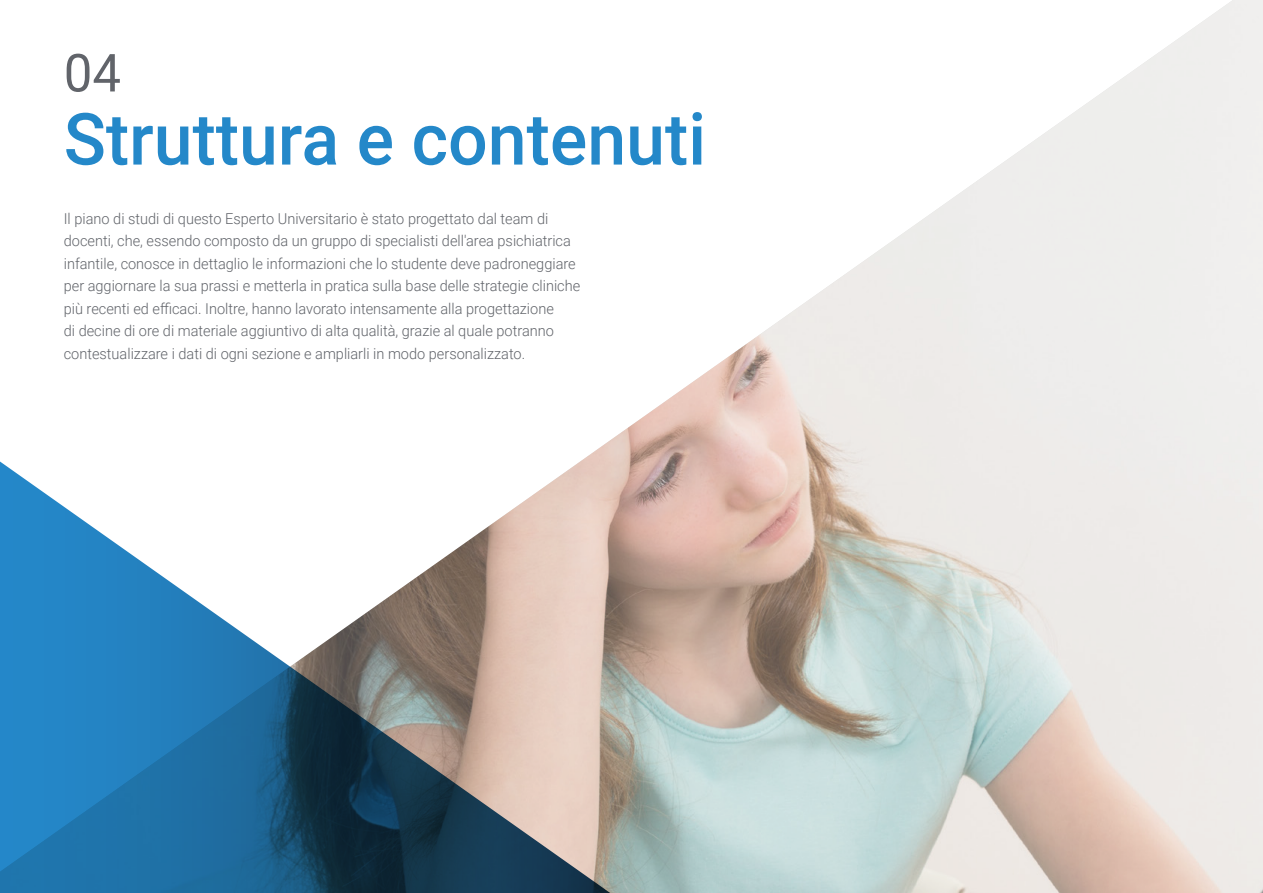
<style>
.page{position:relative;width:1263px;height:893px;background:#fff}
.page>*{position:absolute;margin:0;border:0;box-sizing:border-box;transform-origin:0 0}
.t1{font:500 72px "Roboto";color:#2488c9}
.t2{font:52.5px "Roboto";color:#61646a}
.t3{font:300 15px/22.5px "Roboto";color:#61646a}
</style>
<div class="page">
<img style="left:602px;top:0;width:661px;height:893px">
<svg style="left:0;top:446px;width:640px;height:447px"></svg>
<h2 class="t2" style="left:64px;top:36px;width:59px">04</h2>
<h1 class="t1" style="left:64px;top:89px;width:644px">Struttura e contenuti</h1>
<p class="t3" style="left:64px;top:207px;width:518px">Il piano di studi di questo Esperto Universitario è stato progettato dal team di docenti, che, essendo composto da un gruppo di specialisti dell'area psichiatrica infantile, conosce in dettaglio le informazioni che lo studente deve padroneggiare per aggiornare la sua prassi e metterla in pratica sulla base delle strategie cliniche più recenti ed efficaci. Inoltre, hanno lavorato intensamente alla progettazione<br>di decine di ore di materiale aggiuntivo di alta qualità, grazie al quale potranno contestualizzare i dati di ogni sezione e ampliarli in modo personalizzato.</p>
</div>
